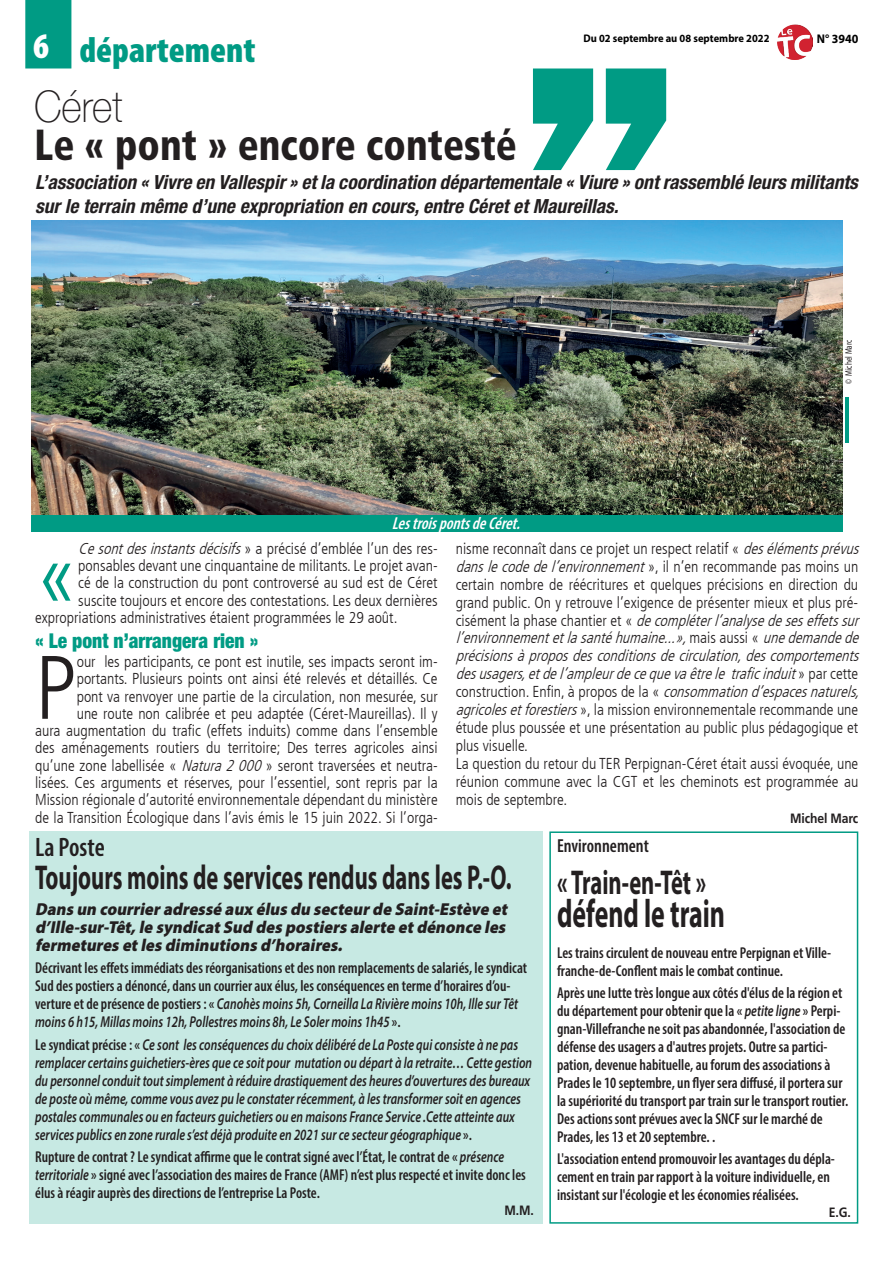
<style>
.page{position:relative;width:893px;height:1263px;background:#fff}
.page>*{position:absolute;margin:0;border:0;box-sizing:border-box;transform-origin:0 0}
._6_-_TEXTE{font:300 condensed 89.85px "Frutiger LT";color:#009b84}
._6_-_TEXTE-2{font:300 condensed 89.85px "Frutiger LT";color:#231f20}
._3_-_TITRE{font:900 condensed 43.5px "Frutiger LT Std";color:#231f20;scale:.9 1}
._3_-_TITRE-2{font:100 43.5px "Helvetica Neue";color:#231f20;scale:.9 1}
.BREVE_1_-_TITRE{font:700 39.75px "Myriad Pro";color:#231f20;scale:.65 1}
.t1{font:900 condensed 36px "Myriad Pro";color:#009b84}
.t2{font:900 condensed 36px "Myriad Pro";color:#fff}
.BREVE_1_-_TITRE-2{font:700 34.5px "Myriad Pro";color:#231f20;scale:.65 1}
.BREVE_2_-_SURTITRE{font:600 condensed 26.85px "Myriad Pro";color:#231f20;scale:.95 1}
._7_-_INTERTITRE{font:900 condensed 20.4px "Helvetica Neue";color:#009b84;scale:.95 1}
._5_-_CHAPO{font:italic 700 condensed 19.5px/24px "Helvetica Neue LT Std";color:#231f20}
.BREVE_2_-_SURTITRE-2{font:600 condensed 18.9px "Myriad Pro";color:#231f20;scale:.95 1}
.BREVE_4_-_TEXTE{font:italic 900 17.4px/18px "Myriad Pro";color:#231f20;text-align:justify;scale:.95 1}
.LEGENDE_PHOTO{font:italic 600 condensed 17.4px "Myriad Pro";color:#fff;scale:.95 1}
._6_-_TEXTE-3{font:300 condensed 15.75px/18px "Frutiger LT";color:#231f20;text-align:right}
.BREVE_4_-_TEXTE-2{font:600 condensed 15.75px/18px "Myriad Pro";color:#231f20;scale:.95 1}
.BREVE_4_-_TEXTE-3{font:italic 600 15.75px/18px "Myriad Pro";color:#231f20;scale:.76 1}
._8_-_SIGNATURE{font:700 13.5px "Frutiger LT Std";letter-spacing:-.01em;color:#231f20;scale:.9 1}
.t3{font:700 12.6px "Myriad Pro";color:#000;scale:.95 1}
.t4{font:700 10.95px "Myriad Pro";color:#000;scale:.95 1}
.auteur_photo{font:9.45px "Myriad Pro";color:#231f20;scale:.76 1}
.s1{font-style:italic}
.s2{font-style:italic;font-stretch:normal}
.s3{font-style:normal;font-stretch:condensed}
</style>
<div class="page">
<img style="left:777px;top:24px;width:35px;height:35px">
<div style="left:29px;top:831px;width:514px;height:393px;background:#c7e9e3"></div>
<div style="left:549px;top:831px;width:309px;height:393px;border:2px solid #009b84"></div>
<div style="left:25px;top:0;width:47px;height:68px;background:#009b84"></div>
<hr style="left:846px;top:397px;width:3px;height:46px;background:#009b84">
<img style="left:31px;top:221px;width:812px;height:311px">
<svg style="left:533px;top:68px;width:133px;height:102px"></svg>
<div style="left:32px;top:515px;width:811px;height:17px;background:#009b84"></div>
<p class="t2" style="left:33px;top:23px;width:17px">6</p>
<p class="t1" style="left:79px;top:27px;width:178px">département</p>
<p class="_3_-_TITRE-2" style="left:34px;top:73px;width:100px">Céret</p>
<p class="_3_-_TITRE" style="left:35px;top:118px;width:538px">Le « pont » encore contesté</p>
<p class="t4" style="left:583px;top:32px;width:197px">Du 02 septembre au 08 septembre 2022</p>
<p class="t3" style="left:817px;top:31px;width:45px">N° 3940</p>
<p class="_5_-_CHAPO" style="left:35px;top:171px;width:824px">L’association « Vivre en Vallespir » et la coordination départementale « Viure » ont rassemblé leurs militants sur le terrain même d’une expropriation en cours, entre Céret et Maureillas.</p>
<p class="LEGENDE_PHOTO" style="left:392px;top:512px;width:142px">LestroispontsdeCéret.</p>
<p class="auteur_photo" style="left:843px;top:384px;width:60px;rotate:-90deg">© Michel Marc</p>
<p class="_6_-_TEXTE-3" style="left:78px;top:539px;width:361px"><span class="s1">Cesontdesinstantsdécisifs</span>» a précisé d’emblée l’un des res-</p>
<p class="_6_-_TEXTE-3" style="left:78px;top:557px;width:361px">ponsables devant une cinquantaine de militants. Le projet avan-</p>
<p class="_6_-_TEXTE-3" style="left:78px;top:574px;width:361px">cé de la construction du pont controversé au sud est de Céret</p>
<p class="_6_-_TEXTE-3" style="left:78px;top:591px;width:361px">suscite toujours et encore des contestations. Les deux dernières</p>
<p class="_6_-_TEXTE-3" style="left:35px;top:609px;width:364px">expropriations administratives étaient programmées le 29 août.</p>
<p class="_7_-_INTERTITRE" style="left:35px;top:628px;width:237px">« Le pont n’arrangera rien »</p>
<p class="_6_-_TEXTE-2" style="left:35px;top:637px;width:43px">P</p>
<p class="_6_-_TEXTE" style="left:35px;top:523px;width:45px">«</p>
<p class="_6_-_TEXTE-3" style="left:35px;top:653px;width:404px;line-height:17.2px">our les participants, ce pont est inutile, ses impacts seront im&shy;portants. Plusieurs points ont ainsi été relevés et détaillés. Ce<br>pont va renvoyer une partie de la circulation, non mesurée, sur<br>une route non calibrée et peu adaptée (Céret-Maureillas). Il y<br>aura augmentation du trafic (effets induits) comme dans l’ensemble des aménagements routiers du territoire; Des terres agricoles ainsi qu’une zone labellisée « <span class="s1">Natura2000</span>» seront traversées et neutra&shy;lisées. Ces arguments et réserves, pour l’essentiel, sont repris par la Mission régionale d’autorité environnementale dépendant du ministère de la Transition Écologique dans l’avis émis le 15 juin 2022. Si l’orga-</p>
<p class="_6_-_TEXTE-3" style="left:456px;top:539px;width:410px;text-align:left">nisme reconnaît dans ce projet un respect relatif « <span class="s1">desélémentsprévus danslecodedel’environnement</span> » , i l n ’ e n reco m m a n d e pa s m o i n s u n certain nombre de réécritures et quelques précisions en direction du grand public. On y retrouve l’exigence de présenter mieux et plus pré&shy;c i s é m e n t l a p h a s e c h a n t i e r e t « <span class="s1">decompléterl’analysedeseseffetssur l’environnementetlasantéhumaine...»,</span>m a i s a u s s i « <span class="s1">unedemandede précisionsàproposdesconditionsdecirculation,descomportements desusagers,etdel’ampleurdecequevaêtrele traficinduit</span>» p a r c e t t e c o n s t r u c t i o n . E n f i n , à p r o p o s d e l a « <span class="s1">consommationd’espacesnaturels, agricolesetforestiers</span>», la mission environnementale recommande une étude plus poussée et une présentation au public plus pédagogique et plus visuelle.</p>
<p class="_6_-_TEXTE-3" style="left:456px;top:755px;width:404px;text-align:justify">La question du retour du TER Perpignan-Céret était aussi évoquée, une réunion commune avec la CGT et les cheminots est programmée au mois de septembre.</p>
<p class="_8_-_SIGNATURE" style="left:790px;top:810px;width:77px">Michel Marc</p>
<p class="BREVE_2_-_SURTITRE" style="left:35px;top:830px;width:75px">La Poste</p>
<p class="BREVE_1_-_TITRE-2" style="left:35px;top:854px;width:734px">Toujours moins de services rendus dans les P.-O.</p>
<p class="BREVE_4_-_TEXTE" style="left:35px;top:900px;width:502px">Dans un courrieradressé aux élus du secteurde Saint-Estève et d’Ille-sur-Têt,le syndicatSud des postiers alerte etdénonce les fermetures etles diminutions d’horaires.</p>
<p class="BREVE_4_-_TEXTE-2" style="left:35px;top:959px;width:519px">Décrivant les effets immédiats des réorganisations et des non remplacements de salariés, le syndicat Sud des postiers a dénoncé, dans un courrier aux élus, les conséquences en terme d’horaires d’ou&shy;verture et de présence de postiers : « <span class="s2">Canohès moins 5h, Corneilla La Rivière moins 10h, Ille sur Têt moins 6 h15, Millas moins 12h, Pollestres moins 8h, Le Soler moins 1h45</span> ».</p>
<p class="BREVE_4_-_TEXTE-3" style="left:35px;top:1035px;width:655px"><span class="s3">Le syndicat précise : «</span> Ce sont les conséquences du choix délibéré de La Poste qui consiste à ne pas remplacer certains guichetiers-ères que ce soit pour mutation ou départ à la retraite… Cette gestion du personnel conduit tout simplement à réduire drastiquement des heures d’ouvertures des bureaux de poste où même, comme vous avez pu le constater récemment, à les transformer soit en agences postales communales ou en facteurs guichetiers ou en maisons France Service .Cette atteinte aux services publics en zone rurale s’est déjà produite en 2021 sur ce secteur géographique <span class="s3">».</span></p>
<p class="BREVE_4_-_TEXTE-2" style="left:35px;top:1147px;width:518px">Rupture de contrat ? Le syndicat affirme que le contrat signé avec l’État, le contrat de « <span class="s2">présence territoriale</span> » signé avec l’association des maires de France (AMF) n’est plus respecté et invite donc les élus à réagir auprès des directions de l’entreprise La Poste.</p>
<p class="_8_-_SIGNATURE" style="left:505px;top:1202px;width:34px">M.M.</p>
<p class="BREVE_2_-_SURTITRE-2" style="left:557px;top:834px;width:98px">Environnement</p>
<p class="BREVE_1_-_TITRE-2" style="left:557px;top:860px;width:231px">« Train-en-Têt »</p>
<p class="BREVE_1_-_TITRE" style="left:557px;top:888px;width:260px">défend le train</p>
<p class="BREVE_4_-_TEXTE-2" style="left:557px;top:943px;width:290px">Les trains circulent de nouveau entre Perpignan et Ville&shy;franche-de-Conflent mais le combat continue.</p>
<p class="BREVE_4_-_TEXTE-2" style="left:557px;top:983px;width:308px">Après une lutte très longue aux côtés d'élus de la région et du département pour obtenir que la « <span class="s2">petite ligne</span> » Perpi&shy;gnan-Villefranche ne soit pas abandonnée, l'association de défense des usagers a d'autres projets. Outre sa partici&shy;pation, devenue habituelle, au forum des associations à Prades le 10 septembre, un flyer sera diffusé, il portera sur la supériorité du transport par train sur le transport routier.<br>Des actions sont prévues avec la SNCF sur le marché de Prades, les 13 et 20 septembre. .</p>
<p class="BREVE_4_-_TEXTE-2" style="left:557px;top:1150px;width:294px">L'association entend promouvoir les avantages du dépla&shy;cement en train par rapport à la voiture individuelle, en insistant sur l'écologie et les économies réalisées.</p>
<p class="_8_-_SIGNATURE" style="left:829px;top:1205px;width:26px">E.G.</p>
</div>
